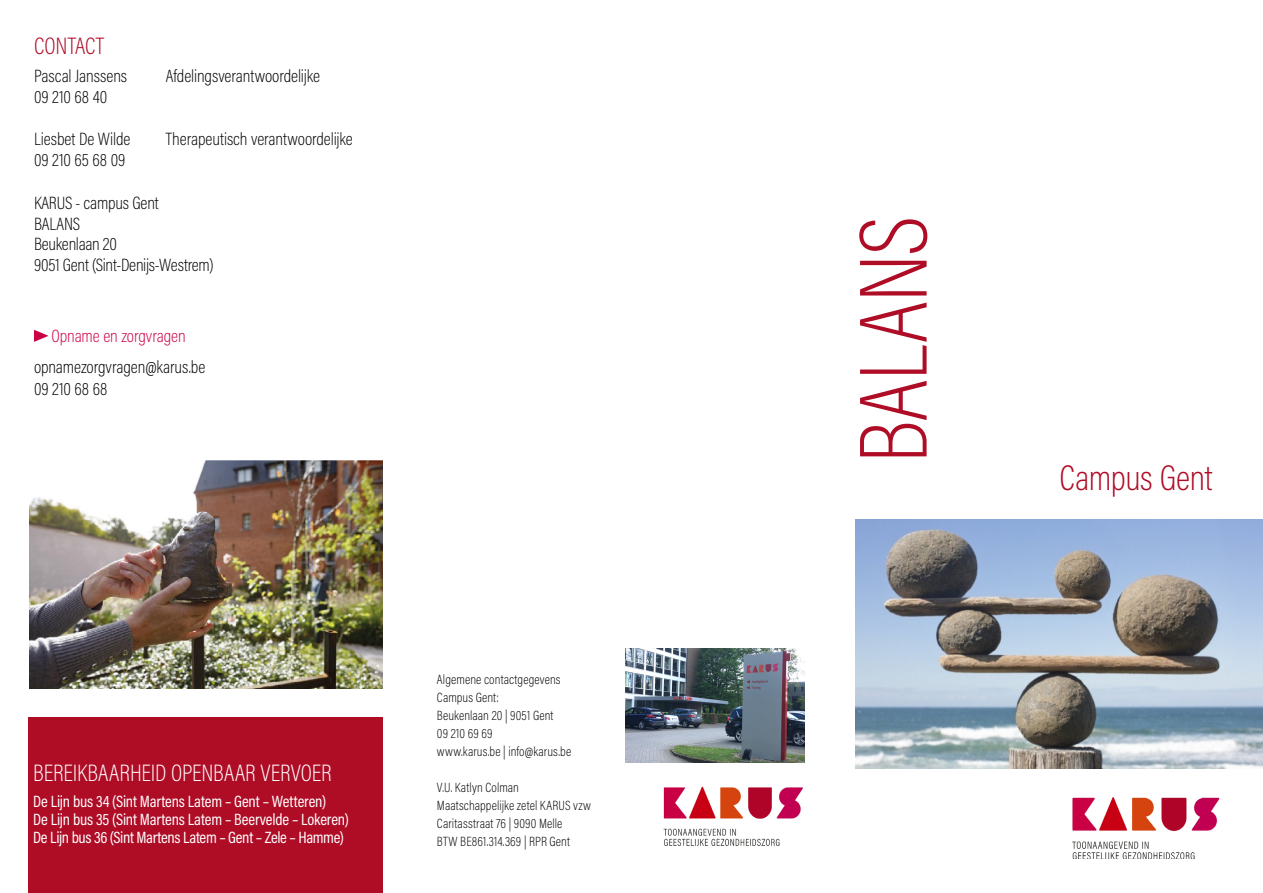
<style>
.page{position:relative;width:1263px;height:893px;background:#fff}
.page>*{position:absolute;margin:0;border:0;box-sizing:border-box;transform-origin:0 0}
.t1{font:200 97.65px "Acumin Pro Cond";letter-spacing:-.015em;color:#af0c26}
.t2{font:200 36px "Acumin Pro Cond";letter-spacing:-.01em;color:#af0c26}
.t3{font:200 24px "Acumin Pro Cond";color:#fff}
.t4{font:200 24px "Acumin Pro Cond";color:#af0c26}
.t5{font:200 18px/20.5px "Acumin Pro Cond";letter-spacing:-.005em;color:#000}
.t6{font:200 18px "Acumin Pro Cond";letter-spacing:-.005em;color:#cb0147}
.t7{font:16.5px/18px "Acumin Pro Cond";letter-spacing:-.01em;color:#fff}
.t8{font:200 13.5px/18px "Acumin Pro Cond";letter-spacing:.01em;color:#000}
</style>
<div class="page">
<div style="left:28px;top:717px;width:354px;height:176px;background:#af0c26"></div>
<svg style="left:34px;top:330px;width:14px;height:12px"></svg>
<img style="left:29px;top:460px;width:353px;height:228px">
<img style="left:663px;top:786px;width:140px;height:60px">
<img style="left:855px;top:520px;width:408px;height:248px">
<img style="left:625px;top:648px;width:179px;height:114px">
<img style="left:1072px;top:797px;width:148px;height:62px">
<h3 class="t4" style="left:34px;top:30px;width:72px">CONTACT</h3>
<p class="t5" style="left:34px;top:65px;width:95px">Pascal Janssens</p>
<p class="t5" style="left:166px;top:65px;width:156px">Afdelingsverantwoordelijke</p>
<p class="t5" style="left:34px;top:86px;width:75px">09 210 68 40</p>
<p class="t5" style="left:34px;top:128px;width:98px">Liesbet De Wilde</p>
<p class="t5" style="left:166px;top:128px;width:188px">Therapeutisch verantwoordelijke</p>
<p class="t5" style="left:34px;top:149px;width:93px">09 210 65 68 09</p>
<p class="t5" style="left:34px;top:192px;width:181px">KARUS - campus Gent<br>BALANS<br>Beukenlaan 20<br>9051 Gent (Sint-Denijs-Westrem)</p>
<p class="t6" style="left:52px;top:324px;width:136px">Opname en zorgvragen</p>
<p class="t5" style="left:34px;top:356px;width:173px;line-height:22px">opnamezorgvragen@karus.be<br>09 210 68 68</p>
<h3 class="t3" style="left:33px;top:757px;width:300px">BEREIKBAARHEID OPENBAAR VERVOER</h3>
<p class="t7" style="left:33px;top:792px;width:317px">De Lijn bus 34 (Sint Martens Latem – Gent – Wetteren)<br>De Lijn bus 35 (Sint Martens Latem – Beervelde – Lokeren)<br>De Lijn bus 36 (Sint Martens Latem – Gent – Zele – Hamme)</p>
<p class="t8" style="left:437px;top:670px;width:136px">Algemene contactgegevens<br>Campus Gent:<br>Beukenlaan 20 | 9051 Gent<br>09 210 69 69<br>www.karus.be | info@karus.be</p>
<p class="t8" style="left:437px;top:778px;width:155px">V.U. Katlyn Colman<br>Maatschappelijke zetel KARUS vzw<br>Caritasstraat 76 | 9090 Melle<br>BTW BE861.314.369 | RPR Gent</p>
<h1 class="t1" style="left:831px;top:463px;width:249px;rotate:-90deg">BALANS</h1>
<h2 class="t2" style="left:1059px;top:455px;width:155px">Campus Gent</h2>
</div>
